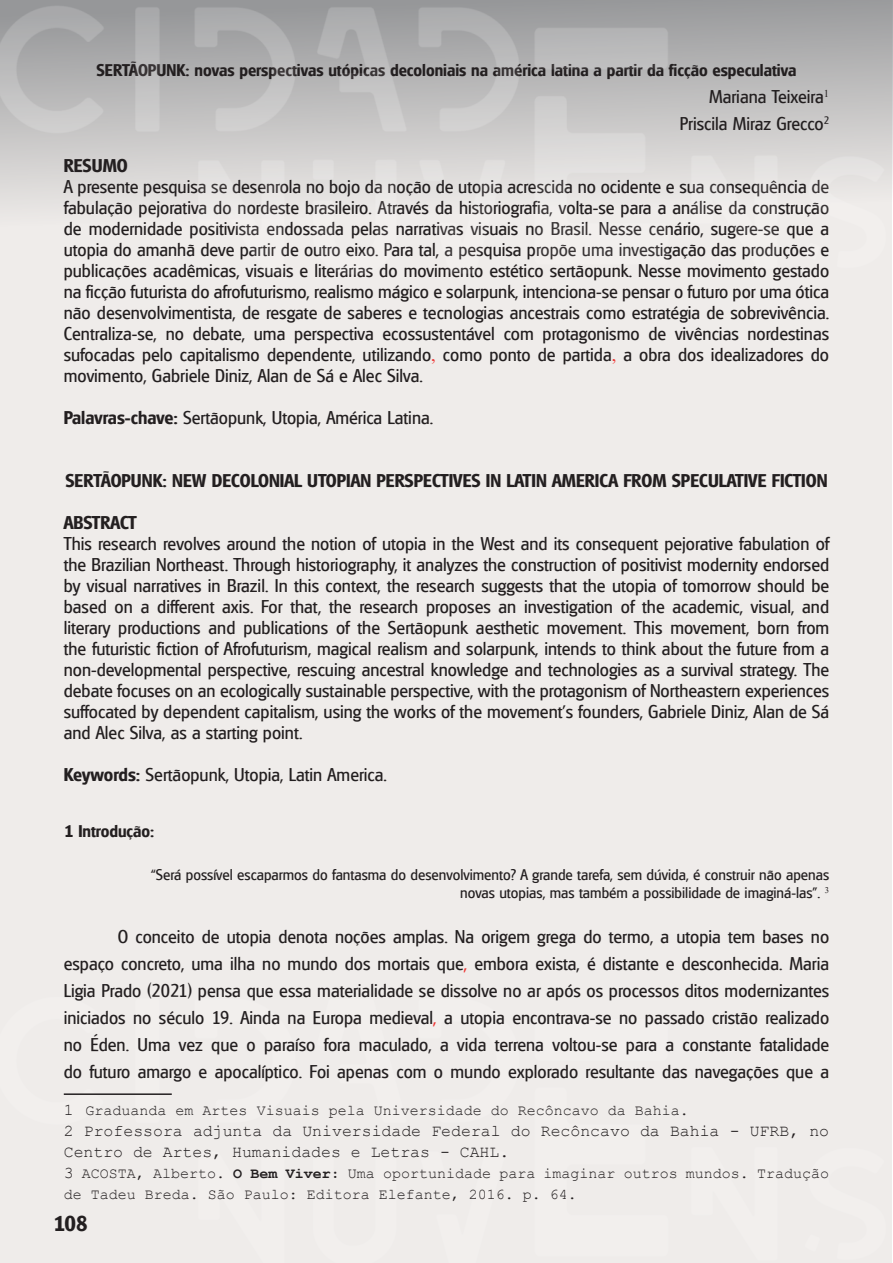
<style>
.page{position:relative;width:893px;height:1263px;background:#fff}
.page>*{position:absolute;margin:0;border:0;box-sizing:border-box;transform-origin:0 0}
.t1{font:700 21px "Glasgow";color:#231f20}
.t2{font:18px/21px "Glasgow";color:#231f20;text-align:justify}
.t3{font:700 18px "Glasgow";color:#231f20}
.t4{font:16.5px/21px "Courier New";color:#231f20}
.t5{font:700 16.5px "Glasgow";color:#231f20}
.t6{font:15px/21px "Courier New";color:#231f20}
.t7{font:15px/18px "Glasgow";color:#231f20;text-align:right}
.s1{font-family:"Times New Roman";color:#ee2f2d}
.s2{font-weight:700}
.s3{color:#ee2f2d}
.s4{font-size:16.5px}
</style>
<div class="page">
<div style="left:0;top:0;width:891px;height:1263px;background:#efecea"></div>
<div style="left:0;top:0;width:892px;height:289px;background:linear-gradient(to bottom,#9fa0a2,#fffcf9)"></div>
<hr style="left:64px;top:1093px;width:108px;height:2px;background:#231f20">
<p class="t5" style="left:97px;top:60px;width:701px">SERTÃOPUNK: novas perspectivas utópicas decoloniais na américa latina a partir da ficção especulativa</p>
<p class="t2" style="left:709px;top:86px;width:122px">Mariana Teixeira<sup>1</sup></p>
<p class="t2" style="left:680px;top:113px;width:151px">Priscila Miraz Grecco<sup>2</sup></p>
<p class="t3" style="left:64px;top:154px;width:65px">RESUMO</p>
<p class="t2" style="left:64px;top:176px;width:767px">A presente pesquisa se desenrola no bojo da noção de utopia acrescida no ocidente e sua consequência de fabulação pejorativa do nordeste brasileiro. Através da historiografia, volta-se para a análise da construção de modernidade positivista endossada pelas narrativas visuais no Brasil. Nesse cenário, sugere-se que a utopia do amanhã deve partir de outro eixo. Para tal, a pesquisa propõe uma investigação das produções e publicações acadêmicas, visuais e literárias do movimento estético sertãopunk. Nesse movimento gestado na ficção futurista do afrofuturismo, realismo mágico e solarpunk, intenciona-se pensar o futuro por uma ótica não desenvolvimentista, de resgate de saberes e tecnologias ancestrais como estratégia de sobrevivência.<br>Centraliza-se, no debate, uma perspectiva ecossustentável com protagonismo de vivências nordestinas sufocadas pelo capitalismo dependente, utilizando<span class="s1">,</span> como ponto de partida<span class="s1">,</span> a obra dos idealizadores do movimento, Gabriele Diniz, Alan de Sá e Alec Silva.</p>
<p class="t2" style="left:64px;top:407px;width:371px"><span class="s2">Palavras-chave:</span> Sertãopunk, Utopia, América Latina.</p>
<p class="t3" style="left:65px;top:469px;width:764px">SERTÃOPUNK: NEW DECOLONIAL UTOPIAN PERSPECTIVES IN LATIN AMERICA FROM SPECULATIVE FICTION</p>
<p class="t3" style="left:64px;top:511px;width:75px">ABSTRACT</p>
<p class="t2" style="left:64px;top:533px;width:767px">This research revolves around the notion of utopia in the West and its consequent pejorative fabulation of the Brazilian Northeast. Through historiography, it analyzes the construction of positivist modernity endorsed by visual narratives in Brazil. In this context, the research suggests that the utopia of tomorrow should be based on a different axis. For that, the research proposes an investigation of the academic, visual, and literary productions and publications of the Sertãopunk aesthetic movement. This movement, born from the futuristic fiction of Afrofuturism, magical realism and solarpunk, intends to think about the future from a non-developmental perspective, rescuing ancestral knowledge and technologies as a survival strategy. The debate focuses on an ecologically sustainable perspective, with the protagonism of Northeastern experiences suffocated by dependent capitalism, using the works of the movement’s founders, Gabriele Diniz, Alan de Sá and Alec Silva, as a starting point.</p>
<p class="t2" style="left:64px;top:764px;width:325px"><span class="s2">Keywords:</span> Sertãopunk, Utopia, Latin America.</p>
<p class="t5" style="left:65px;top:821px;width:91px">1 Introdução:</p>
<p class="t7" style="left:151px;top:865px;width:680px">“Será possível escaparmos do fantasma do desenvolvimento? A grande tarefa, sem dúvida, é construir não apenas novas utopias, mas também a possibilidade de imaginá-las”. <sup>3</sup></p>
<p class="t2" style="left:64px;top:923px;width:767px;line-height:27px;text-indent:54px">O conceito de utopia denota noções amplas. Na origem grega do termo, a utopia tem bases no espaço concreto, uma ilha no mundo dos mortais que<span class="s3">,</span> embora exista, é distante e desconhecida. Maria Ligia Prado (2021) pensa que essa materialidade se dissolve no ar após os processos ditos modernizantes iniciados no século 19. Ainda na Europa medieval<span class="s3">,</span> a utopia encontrava-se no passado cristão realizado no Éden. Uma vez que o paraíso fora maculado, a vida terrena voltou-se para a constante fatalidade do futuro amargo e apocalíptico. Foi apenas com o mundo explorado resultante das navegações que a</p>
<p class="t6" style="left:64px;top:1099px;width:626px"><span class="s4">1</span> Graduanda em Artes Visuais pela Universidade do Recôncavo da Bahia.</p>
<p class="t4" style="left:64px;top:1120px;width:767px">2 Professora adjunta da Universidade Federal do Recôncavo da Bahia - UFRB, no<br>Centro de Artes, Humanidades e Letras - CAHL.</p>
<p class="t6" style="left:64px;top:1162px;width:767px"><span class="s4">3</span> ACOSTA, Alberto. <span class="s2">O Bem Viver:</span> Uma oportunidade para imaginar outros mundos. Tradução de Tadeu Breda. São Paulo: Editora Elefante, 2016. p. 64.</p>
<p class="t1" style="left:54px;top:1211px;width:35px">108</p>
</div>
